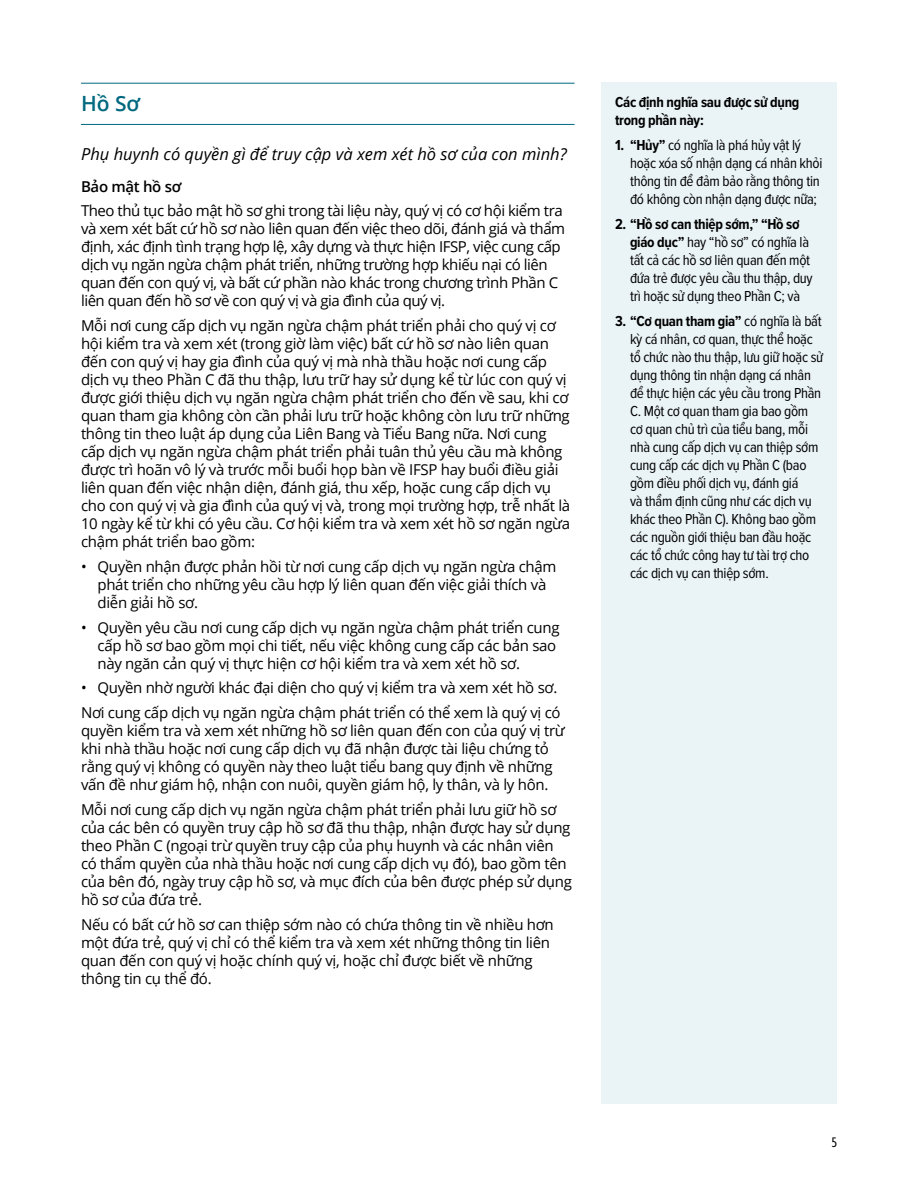
<style>
.page{position:relative;width:918px;height:1188px;background:#fff}
.page>*{position:absolute;margin:0;border:0;box-sizing:border-box;transform-origin:0 0}
.t1{font:600 21px "Open Sans";color:#00687f}
.t2{font:italic 16.5px "Open Sans";color:#000}
.t3{font:15px/18px "Open Sans";letter-spacing:-.02em;color:#000}
.t4{font:15px/18px "Proxima Nova Cond";letter-spacing:-.02em;color:#000}
.t5{font:700 15px/18px "Proxima Nova Cond";letter-spacing:-.02em;color:#000}
.t6{font:600 15px "Open Sans";letter-spacing:-.02em;color:#000}
.t7{font:condensed 15px "Agenda";color:#000}
.s1{font-weight:700}
</style>
<div class="page">
<hr style="left:81px;top:83px;width:494px;height:1px;background:#00687f">
<hr style="left:81px;top:124px;width:494px;height:1px;background:#00687f">
<div style="left:602px;top:82px;width:235px;height:1022px;background:#eaf3f6"></div>
<h1 class="t1" style="left:81px;top:89px;width:61px">Hồ Sơ</h1>
<p class="t2" style="left:81px;top:143px;width:487px">Phụ huynh có quyền gì để truy cập và xem xét hồ sơ của con mình?</p>
<p class="t6" style="left:81px;top:176px;width:102px">Bảo mật hồ sơ</p>
<p class="t3" style="left:81px;top:201px;width:486px">Theo thủ tục bảo mật hồ sơ ghi trong tài liệu này, quý vị có cơ hội kiểm tra và xem xét bất cứ hồ sơ nào liên quan đến việc theo dõi, đánh giá và thẩm định, xác định tình trạng hợp lệ, xây dựng và thực hiện IFSP, việc cung cấp dịch vụ ngăn ngừa chậm phát triển, những trường hợp khiếu nại có liên quan đến con quý vị, và bất cứ phần nào khác trong chương trình Phần C liên quan đến hồ sơ về con quý vị và gia đình của quý vị.</p>
<p class="t3" style="left:81px;top:316px;width:491px">Mỗi nơi cung cấp dịch vụ ngăn ngừa chậm phát triển phải cho quý vị cơ hội kiểm tra và xem xét (trong giờ làm việc) bất cứ hồ sơ nào liên quan đến con quý vị hay gia đình của quý vị mà nhà thầu hoặc nơi cung cấp dịch vụ theo Phần C đã thu thập, lưu trữ hay sử dụng kể từ lúc con quý vị được giới thiệu dịch vụ ngăn ngừa chậm phát triển cho đến về sau, khi cơ quan tham gia không còn cần phải lưu trữ hoặc không còn lưu trữ những thông tin theo luật áp dụng của Liên Bang và Tiểu Bang nữa. Nơi cung cấp dịch vụ ngăn ngừa chậm phát triển phải tuân thủ yêu cầu mà không được trì hoãn vô lý và trước mỗi buổi họp bàn về IFSP hay buổi điều giải liên quan đến việc nhận diện, đánh giá, thu xếp, hoặc cung cấp dịch vụ cho con quý vị và gia đình của quý vị và, trong mọi trường hợp, trễ nhất là 10 ngày kể từ khi có yêu cầu. Cơ hội kiểm tra và xem xét hồ sơ ngăn ngừa chậm phát triển bao gồm:</p>
<p class="t3" style="left:98px;top:557px;width:460px;text-indent:-16px">• Quyền nhận được phản hồi từ nơi cung cấp dịch vụ ngăn ngừa chậm phát triển cho những yêu cầu hợp lý liên quan đến việc giải thích và diễn giải hồ sơ.</p>
<p class="t3" style="left:98px;top:618px;width:464px;text-indent:-16px">• Quyền yêu cầu nơi cung cấp dịch vụ ngăn ngừa chậm phát triển cung cấp hồ sơ bao gồm mọi chi tiết, nếu việc không cung cấp các bản sao này ngăn cản quý vị thực hiện cơ hội kiểm tra và xem xét hồ sơ.</p>
<p class="t3" style="left:81px;top:675px;width:481px;line-height:24.8px">• Quyền nhờ người khác đại diện cho quý vị kiểm tra và xem xét hồ sơ.<br>Nơi cung cấp dịch vụ ngăn ngừa chậm phát triển có thể xem là quý vị có</p>
<p class="t3" style="left:81px;top:721px;width:485px">quyền kiểm tra và xem xét những hồ sơ liên quan đến con của quý vị trừ khi nhà thầu hoặc nơi cung cấp dịch vụ đã nhận được tài liệu chứng tỏ rằng quý vị không có quyền này theo luật tiểu bang quy định về những vấn đề như giám hộ, nhận con nuôi, quyền giám hộ, ly thân, và ly hôn.</p>
<p class="t3" style="left:81px;top:800px;width:492px">Mỗi nơi cung cấp dịch vụ ngăn ngừa chậm phát triển phải lưu giữ hồ sơ của các bên có quyền truy cập hồ sơ đã thu thập, nhận được hay sử dụng theo Phần C (ngoại trừ quyền truy cập của phụ huynh và các nhân viên có thẩm quyền của nhà thầu hoặc nơi cung cấp dịch vụ đó), bao gồm tên của bên đó, ngày truy cập hồ sơ, và mục đích của bên được phép sử dụng hồ sơ của đứa trẻ.</p>
<p class="t3" style="left:81px;top:915px;width:474px">Nếu có bất cứ hồ sơ can thiệp sớm nào có chứa thông tin về nhiều hơn một đứa trẻ, quý vị chỉ có thể kiểm tra và xem xét những thông tin liên quan đến con quý vị hoặc chính quý vị, hoặc chỉ được biết về những thông tin cụ thể đó.</p>
<p class="t5" style="left:615px;top:93px;width:186px">Các định nghĩa sau được sử dụng trong phần này:</p>
<p class="t4" style="left:630px;top:136px;width:194px;text-indent:-15px"><span class="s1">1. “Hủy”</span> có nghĩa là phá hủy vật lý hoặc xóa số nhận dạng cá nhân khỏi thông tin để đảm bảo rằng thông tin đó không còn nhận dạng được nữa;</p>
<p class="t4" style="left:630px;top:214px;width:184px;text-indent:-15px"><span class="s1">2. “Hồ sơ can thiệp sớm,” “Hồ sơ giáo dục”</span> hay “hồ sơ” có nghĩa là tất cả các hồ sơ liên quan đến một đứa trẻ được yêu cầu thu thập, duy trì hoặc sử dụng theo Phần C; và</p>
<p class="t4" style="left:630px;top:311px;width:195px;text-indent:-15px"><span class="s1">3. “Cơ quan tham gia”</span> có nghĩa là bất kỳ cá nhân, cơ quan, thực thể hoặc tổ chức nào thu thập, lưu giữ hoặc sử dụng thông tin nhận dạng cá nhân để thực hiện các yêu cầu trong Phần<br>C. Một cơ quan tham gia bao gồm cơ quan chủ trì của tiểu bang, mỗi nhà cung cấp dịch vụ can thiệp sớm cung cấp các dịch vụ Phần C (bao gồm điều phối dịch vụ, đánh giá<br>và thẩm định cũng như các dịch vụ khác theo Phần C). Không bao gồm các nguồn giới thiệu ban đầu hoặc các tổ chức công hay tư tài trợ cho các dịch vụ can thiệp sớm.</p>
<p class="t7" style="left:831px;top:1134px;width:7px">5</p>
</div>
